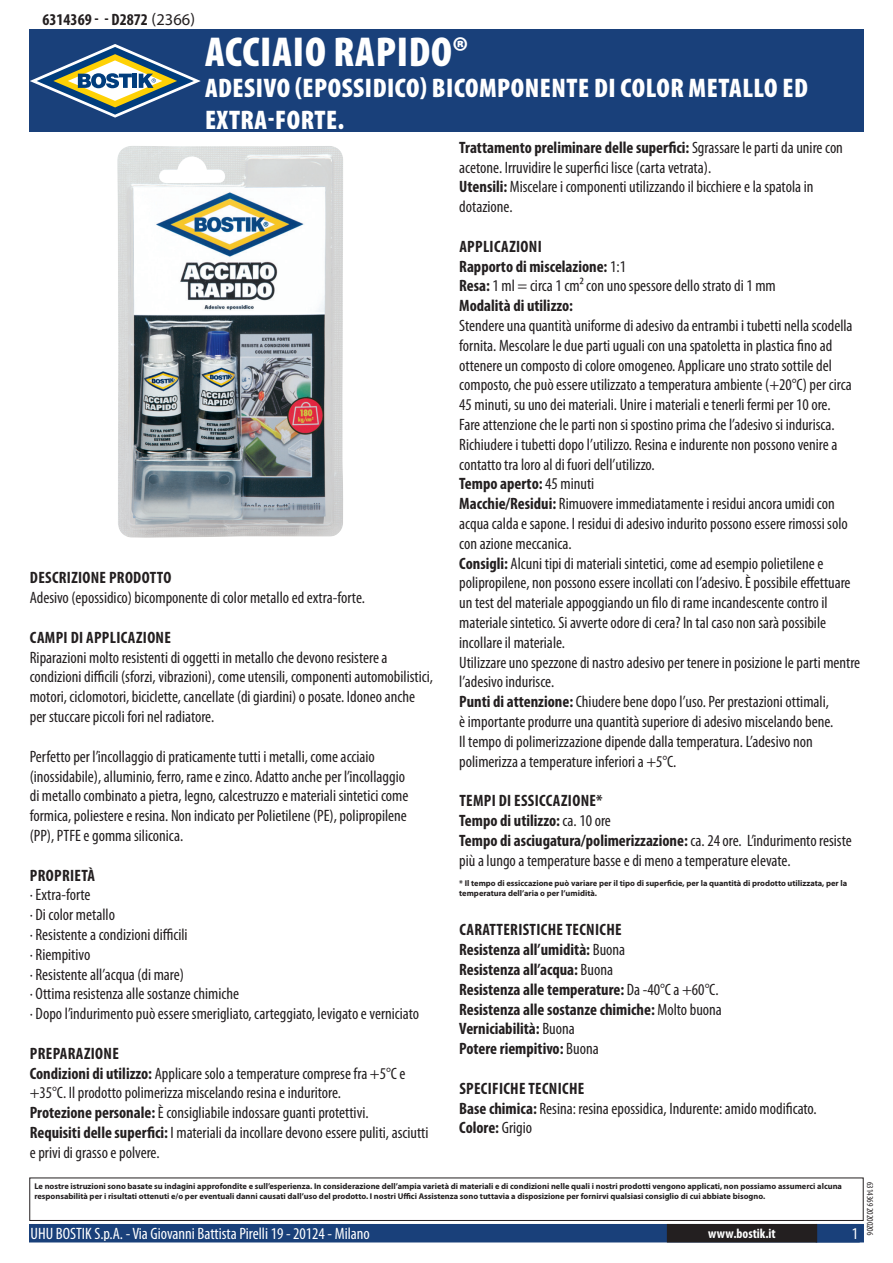
<style>
.page{position:relative;width:893px;height:1263px;background:#fff}
.page>*{position:absolute;margin:0;border:0;box-sizing:border-box;transform-origin:0 0}
.t1{font:900 condensed 42px "Myriad Pro";letter-spacing:.02em;color:#fff}
.t2{font:900 condensed 27px/32.4px "Myriad Pro";letter-spacing:.02em;color:#fff}
.t3{font:condensed 16.5px/19.8px "Myriad Pro";color:#231f20}
.t4{font:700 condensed 16.5px/19.8px "Myriad Pro";color:#231f20}
.t5{font:condensed 16.5px "Myriad Pro";color:#fff}
.t6{font:700 condensed 16.5px "Myriad Pro";letter-spacing:.02em;color:#231f20}
.t7{font:700 condensed 13.5px "Myriad Pro";letter-spacing:.015em;color:#fff}
.t8{font:condensed 9px "Myriad Pro";color:#231f20}
.t9{font:700 8.4px/10.1px "Myriad Pro";color:#231f20}
.s1{font-weight:400;font-stretch:normal}
.s2{font-weight:700}
.s3{font-weight:400}
</style>
<div class="page">
<div style="left:30px;top:1225px;width:833px;height:17px;background:#19407a"></div>
<div style="left:29px;top:1224px;width:835px;height:18px;border:2px solid #19407a"></div>
<div style="left:816px;top:1224px;width:44px;height:18px;border:2px solid #19407a"></div>
<div style="left:668px;top:1225px;width:148px;height:17px;background:#231f20"></div>
<div style="left:667px;top:1224px;width:150px;height:18px;border:2px solid #231f20"></div>
<div style="left:29px;top:1177px;width:835px;height:44px;border:1px solid #231f20"></div>
<div style="left:30px;top:30px;width:834px;height:102px;background:#19407a"></div>
<svg style="left:30px;top:44px;width:171px;height:74px"></svg>
<img style="left:117px;top:146px;width:226px;height:392px">
<p class="t4" style="left:43px;top:9px;width:154px">6314369 - - D2872 <span class="s1">(2366)</span></p>
<h1 class="t1" style="left:205px;top:25px;width:264px">ACCIAIO RAPIDO®</h1>
<h2 class="t2" style="left:205px;top:71px;width:604px">ADESIVO (EPOSSIDICO) BICOMPONENTE DI COLOR METALLO ED<br>EXTRA-FORTE.</h2>
<p class="t6" style="left:30px;top:568px;width:143px">Descrizione prodotto</p>
<p class="t3" style="left:30px;top:588px;width:337px">Adesivo (epossidico) bicomponente di color metallo ed extra-forte.</p>
<p class="t6" style="left:30px;top:627px;width:143px">Campi di applicazione</p>
<p class="t3" style="left:30px;top:647px;width:405px">Riparazioni molto resistenti di oggetti in metallo che devono resistere a condizioni difficili (sforzi, vibrazioni), come utensili, componenti automobilistici, motori, ciclomotori, biciclette, cancellate (di giardini) o posate. Idoneo anche per stuccare piccoli fori nel radiatore.</p>
<p class="t3" style="left:30px;top:746px;width:380px">Perfetto per l’incollaggio di praticamente tutti i metalli, come acciaio (inossidabile), alluminio, ferro, rame e zinco. Adatto anche per l’incollaggio di metallo combinato a pietra, legno, calcestruzzo e materiali sintetici come formica, poliestere e resina. Non indicato per Polietilene (PE), polipropilene (PP), PTFE e gomma siliconica.</p>
<p class="t6" style="left:30px;top:865px;width:67px">Proprietà</p>
<p class="t3" style="left:30px;top:885px;width:391px">· Extra-forte<br>· Di color metallo<br>· Resistente a condizioni difficili<br>· Riempitivo<br>· Resistente all’acqua (di mare)<br>· Ottima resistenza alle sostanze chimiche<br>· Dopo l’indurimento può essere smerigliato, carteggiato, levigato e verniciato</p>
<p class="t3" style="left:30px;top:1043px;width:400px"><span class="s2">Preparazione<br>Condizioni di utilizzo:</span> Applicare solo a temperature comprese fra +5°C e +35°C. Il prodotto polimerizza miscelando resina e induritore.<br><span class="s2">Protezione personale:</span> È consigliabile indossare guanti protettivi.<br><span class="s2">Requisiti delle superfici:</span> I materiali da incollare devono essere puliti, asciutti e privi di grasso e polvere.</p>
<p class="t3" style="left:459px;top:137px;width:385px"><span class="s2">Trattamento preliminare delle superfici:</span> Sgrassare le parti da unire con acetone. Irruvidire le superfici lisce (carta vetrata).<br><span class="s2">Utensili:</span> Miscelare i componenti utilizzando il bicchiere e la spatola in dotazione.</p>
<p class="t4" style="left:459px;top:236px;width:318px">Applicazioni<br>Rapporto di miscelazione: <span class="s3">1:1<br></span>Resa: <span class="s3">1 ml = circa 1 cm² con uno spessore dello strato di 1 mm<br></span>Modalità di utilizzo:</p>
<p class="t3" style="left:459px;top:315px;width:402px">Stendere una quantità uniforme di adesivo da entrambi i tubetti nella scodella fornita. Mescolare le due parti uguali con una spatoletta in plastica fino ad ottenere un composto di colore omogeneo. Applicare uno strato sottile del composto, che può essere utilizzato a temperatura ambiente (+20°C) per circa 45 minuti, su uno dei materiali. Unire i materiali e tenerli fermi per 10 ore.<br>Fare attenzione che le parti non si spostino prima che l’adesivo si indurisca.<br>Richiudere i tubetti dopo l’utilizzo. Resina e indurente non possono venire a contatto tra loro al di fuori dell’utilizzo.<br><span class="s2">Tempo aperto:</span> 45 minuti<br><span class="s2">Macchie/Residui:</span> Rimuovere immediatamente i residui ancora umidi con acqua calda e sapone. I residui di adesivo indurito possono essere rimossi solo con azione meccanica.<br><span class="s2">Consigli:</span> Alcuni tipi di materiali sintetici, come ad esempio polietilene e polipropilene, non possono essere incollati con l’adesivo. È possibile effettuare un test del materiale appoggiando un filo di rame incandescente contro il materiale sintetico. Si avverte odore di cera? In tal caso non sarà possibile incollare il materiale.<br>Utilizzare uno spezzone di nastro adesivo per tenere in posizione le parti mentre l’adesivo indurisce.<br><span class="s2">Punti di attenzione:</span> Chiudere bene dopo l’uso. Per prestazioni ottimali,<br>è importante produrre una quantità superiore di adesivo miscelando bene.<br>Il tempo di polimerizzazione dipende dalla temperatura. L’adesivo non polimerizza a temperature inferiori a +5°C.</p>
<p class="t3" style="left:459px;top:791px;width:394px"><span class="s2">Tempi di essiccazione*<br>Tempo di utilizzo:</span> ca. 10 ore<br><span class="s2">Tempo di asciugatura/polimerizzazione:</span> ca. 24 ore. L’indurimento resiste più a lungo a temperature basse e di meno a temperature elevate.</p>
<p class="t9" style="left:459px;top:878px;width:389px">* Il tempo di essiccazione può variare per il tipo di superficie, per la quantità di prodotto utilizzata, per la temperatura dell’aria o per l’umidità.</p>
<p class="t4" style="left:459px;top:920px;width:9px">Caratt</p>
<p class="t4" style="left:459px;top:920px;width:264px;text-indent:44px">eristiche Tecniche<br>Resistenza all’umidità: <span class="s3">Buona<br></span>Resistenza all’acqua: <span class="s3">Buona<br></span>Resistenza alle temperature: <span class="s3">Da -40°C a +60°C.<br></span>Resistenza alle sostanze chimiche: <span class="s3">Molto buona<br></span>Verniciabilità: <span class="s3">Buona<br></span>Potere riempitivo: <span class="s3">Buona</span></p>
<p class="t3" style="left:459px;top:1078px;width:359px"><span class="s2">Specifiche tecniche<br>Base chimica:</span> Resina: resina epossidica, Indurente: amido modificato.<br><span class="s2">Colore:</span> Grigio</p>
<p class="t9" style="left:34px;top:1181px;width:809px">Le nostre istruzioni sono basate su indagini approfondite e sull’esperienza. In considerazione dell’ampia varietà di materiali e di condizioni nelle quali i nostri prodotti vengono applicati, non possiamo assumerci alcuna responsabilità per i risultati ottenuti e/o per eventuali danni causati dall’uso del prodotto. I nostri Uffici Assistenza sono tuttavia a disposizione per fornirvi qualsiasi consiglio di cui abbiate bisogno.</p>
<p class="t5" style="left:31px;top:1224px;width:341px">UHU BOSTIK S.p.A. - Via Giovanni Battista Pirelli 19 - 20124 - Milano</p>
<p class="t7" style="left:708px;top:1225px;width:69px">www.bostik.it</p>
<p class="t5" style="left:852px;top:1224px;width:8px">1</p>
<p class="t8" style="left:875px;top:1182px;width:55px;rotate:90deg">6314369 20200206</p>
</div>
